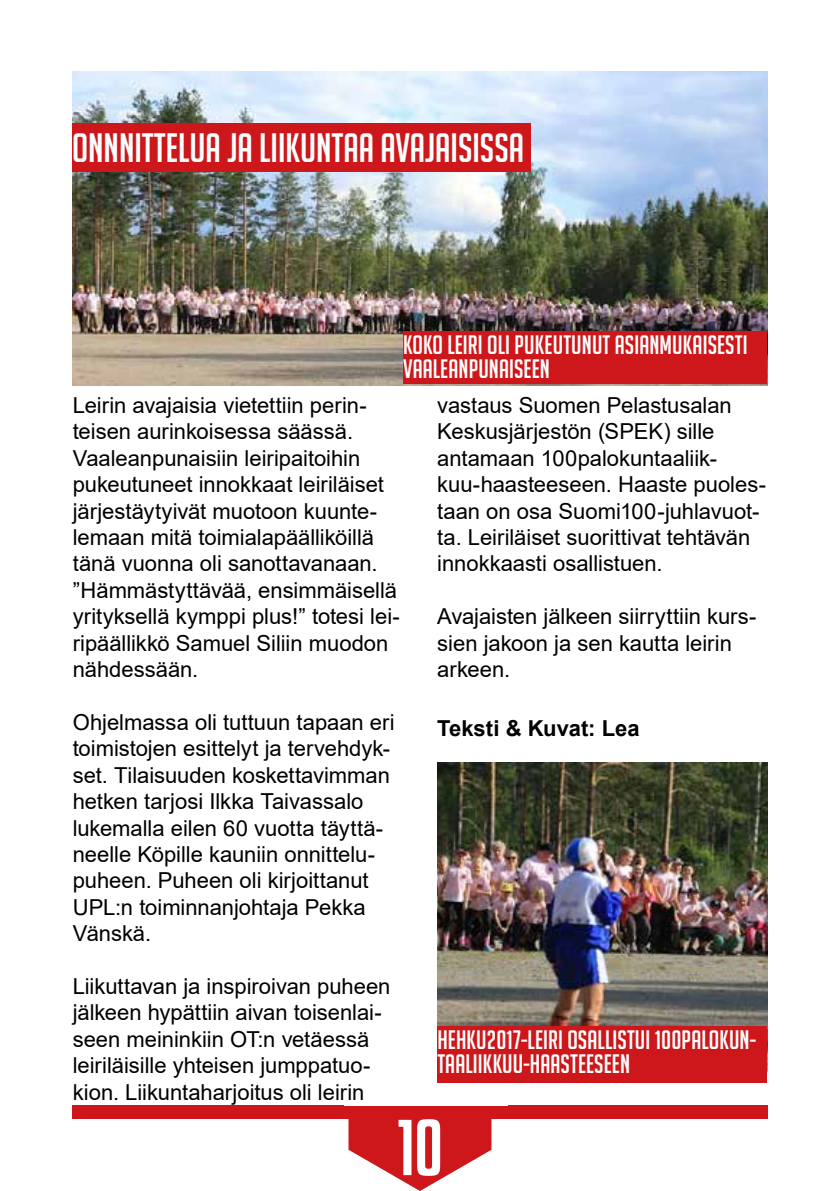
<style>
.page{position:relative;width:840px;height:1191px;background:#fff}
.page>*{position:absolute;margin:0;border:0;box-sizing:border-box;transform-origin:0 0}
.t1{font:70px "Kenyan Coffee Rg";color:#fff}
.t2{font:40px "Big Noodle Titling";color:#fff}
.t3{font:26px/24px "Big Noodle Titling";letter-spacing:.005em;color:#fff}
.t4{font:22px/26.4px "Arial";letter-spacing:-.005em;color:#000}
.t5{font:700 22px "Arial";letter-spacing:.005em;color:#000}
</style>
<div class="page">
<div style="left:72px;top:1106px;width:695px;height:13px;background:#cd171a"></div>
<svg style="left:348px;top:1119px;width:143px;height:72px"></svg>
<img style="left:437px;top:763px;width:330px;height:308px">
<img style="left:72px;top:71px;width:694px;height:315px">
<div style="left:72px;top:123px;width:458px;height:48px;background:#cd171a"></div>
<div style="left:403px;top:331px;width:363px;height:53px;background:#cd171a"></div>
<div style="left:437px;top:1026px;width:329px;height:56px;background:#cd171a"></div>
<h2 class="t2" style="left:72px;top:126px;width:453px">ONNNITTELUA JA LIIKUNTAA AVAJAISISSA</h2>
<p class="t3" style="left:403px;top:333px;width:345px">KOKO LEIRI OLI PUKEUTUNUT ASIANMUKAISESTI<br>VAALEANPUNAISEEN</p>
<p class="t4" style="left:73px;top:392px;width:328px">Leirin avajaisia vietettiin perin&shy;teisen aurinkoisessa säässä.<br>Vaaleanpunaisiin leiripaitoihin pukeutuneet innokkaat leiriläiset järjestäytyivät muotoon kuunte&shy;lemaan mitä toimialapäälliköillä tänä vuonna oli sanottavanaan. ”Hämmästyttävää, ensimmäisellä yrityksellä kymppi plus!” totesi lei&shy;ripäällikkö Samuel Siliin muodon nähdessään.</p>
<p class="t4" style="left:73px;top:709px;width:323px">Ohjelmassa oli tuttuun tapaan eri toimistojen esittelyt ja tervehdyk&shy;set. Tilaisuuden koskettavimman hetken tarjosi Ilkka Taivassalo lukemalla eilen 60 vuotta täyttä&shy;neelle Köpille kauniin onnittelu&shy;puheen. Puheen oli kirjoittanut<br>UPL:n toiminnanjohtaja Pekka<br>Vänskä.</p>
<p class="t4" style="left:73px;top:973px;width:319px">Liikuttavan ja inspiroivan puheen jälkeen hypättiin aivan toisenlai&shy;seen meininkiin OT:n vetäessä leiriläisille yhteisen jumppatuo&shy;kion. Liikuntaharjoitus oli leirin</p>
<p class="t4" style="left:437px;top:392px;width:330px">vastaus Suomen Pelastusalan<br>Keskusjärjestön (SPEK) sille antamaan 100palokuntaaliik&shy;kuu-haasteeseen. Haaste puoles&shy;taan on osa Suomi100-juhlavuot&shy;ta. Leiriläiset suorittivat tehtävän innokkaasti osallistuen.</p>
<p class="t4" style="left:437px;top:603px;width:320px">Avajaisten jälkeen siirryttiin kurs&shy;sien jakoon ja sen kautta leirin arkeen.</p>
<p class="t5" style="left:437px;top:712px;width:204px">Teksti &amp; Kuvat: Lea</p>
<p class="t3" style="left:437px;top:1027px;width:320px">HEHKU2017-LEIRI OSALLISTUI 100PALOKUN-<br>TAALIIKKUU-HAASTEESEEN</p>
<h1 class="t1" style="left:397px;top:1105px;width:47px">10</h1>
</div>
